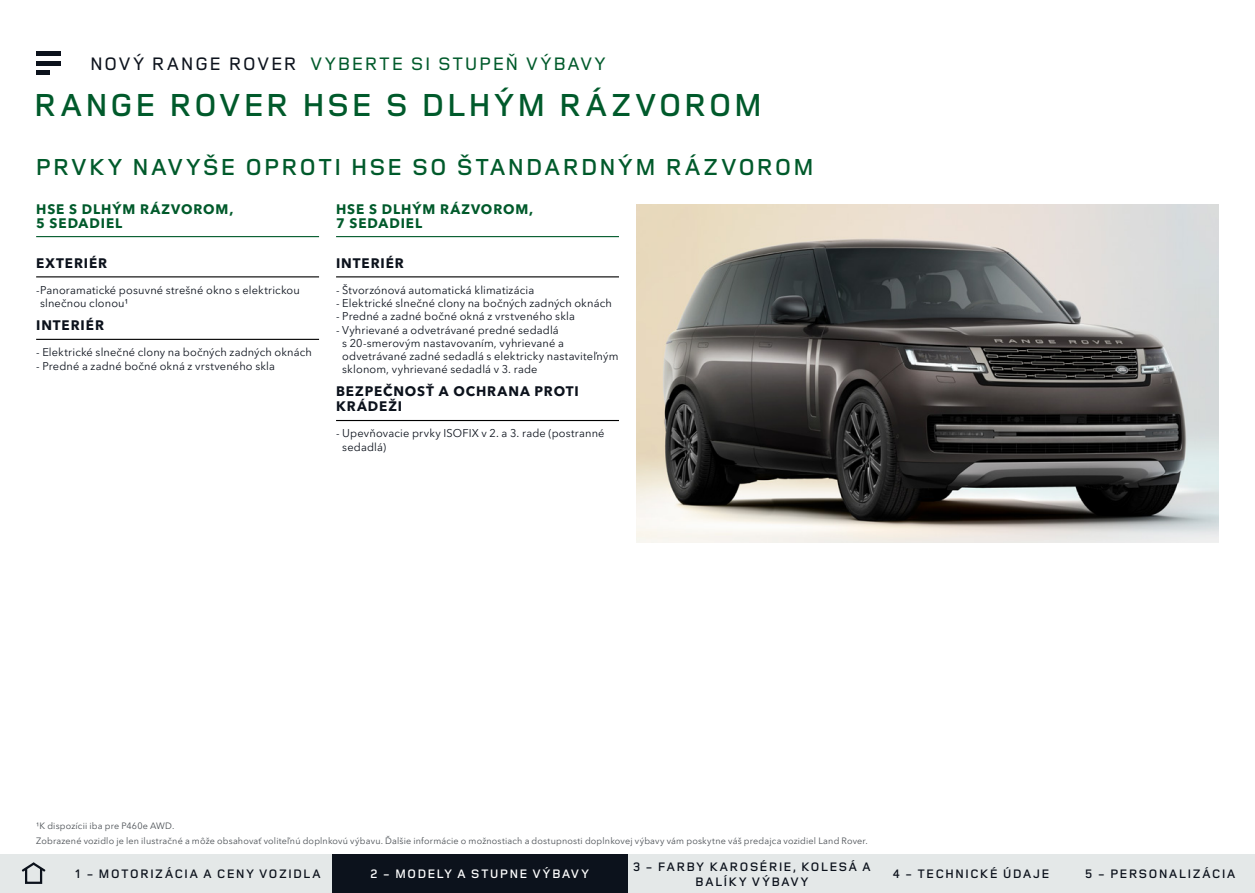
<style>
.page{position:relative;width:1255px;height:893px;background:#fff}
.page>*{position:absolute;margin:0;border:0;box-sizing:border-box;transform-origin:0 0}
.t1{font:600 33px "Land Rover Wide";color:#005a2b}
.t2{font:600 24px "Land Rover Wide";letter-spacing:.005em;color:#005a2b}
.t3{font:500 18.75px "Land Rover Wide";letter-spacing:.005em;color:#005a2b}
.t4{font:700 13.5px/13.2px "Avenir Next W1 G";letter-spacing:.065em;color:#005a2b}
.t5{font:700 13.5px/15px "Avenir Next W1 G";letter-spacing:.07em;color:#0c121c}
.t6{font:600 12.75px/15px "Land Rover Wide";letter-spacing:.025em;color:#0c121c;text-align:center}
.t7{font:600 12.75px "Land Rover Wide";letter-spacing:.025em;color:#fff}
.t8{font:10.95px/13.2px "Avenir Next W1 G";letter-spacing:.015em;color:#0c121c}
.t9{font:9px/15px "Avenir Next W1 G";letter-spacing:.02em;color:#4a4f54}
.s1{color:#0c121c}
</style>
<div class="page">
<img style="left:636px;top:204px;width:582px;height:339px">
<svg style="left:36px;top:55px;width:24px;height:16px"></svg>
<hr style="left:36px;top:51px;width:24px;height:4px;background:#0c121c">
<hr style="left:36px;top:61px;width:24px;height:4px;background:#0c121c">
<hr style="left:36px;top:71px;width:14px;height:4px;background:#0c121c">
<div style="left:0;top:855px;width:64px;height:38px;background:#e4e8e8"></div>
<svg style="left:21px;top:862px;width:25px;height:11px"></svg>
<div style="left:25px;top:867px;width:17px;height:17px;border:2px solid #0c121c"></div>
<div style="left:64px;top:855px;width:268px;height:38px;background:#e4e8e8"></div>
<div style="left:627px;top:855px;width:249px;height:38px;background:#e4e8e8"></div>
<div style="left:876px;top:855px;width:189px;height:38px;background:#e4e8e8"></div>
<div style="left:1065px;top:855px;width:189px;height:38px;background:#e4e8e8"></div>
<div style="left:332px;top:855px;width:295px;height:38px;background:#0c121c"></div>
<hr style="left:36px;top:236px;width:283px;height:1px;background:#005a2b">
<hr style="left:36px;top:276px;width:283px;height:1px;background:#000">
<hr style="left:36px;top:339px;width:283px;height:1px;background:#000">
<hr style="left:336px;top:236px;width:283px;height:1px;background:#005a2b">
<hr style="left:336px;top:276px;width:283px;height:1px;background:#000">
<hr style="left:336px;top:420px;width:283px;height:1px;background:#000">
<h3 class="t3" style="left:89px;top:50px;width:518px"><span class="s1">NOVÝ RANGE ROVER</span> VYBERTE SI STUPEŇ VÝBAVY</h3>
<h1 class="t1" style="left:33px;top:82px;width:732px">RANGE ROVER HSE S DLHÝM RÁZVOROM</h1>
<h2 class="t2" style="left:35px;top:150px;width:781px">PRVKY NAVYŠE OPROTI HSE SO ŠTANDARDNÝM RÁZVOROM</h2>
<p class="t4" style="left:36px;top:202px;width:199px">HSE S DLHÝM RÁZVOROM,<br>5 SEDADIEL</p>
<p class="t5" style="left:36px;top:255px;width:73px">EXTERIÉR</p>
<p class="t8" style="left:40px;top:282px;width:261px;text-indent:-4px">-Panoramatické posuvné strešné okno s elektrickou slnečnou clonou1</p>
<p class="t5" style="left:36px;top:317px;width:69px">INTERIÉR</p>
<p class="t8" style="left:36px;top:345px;width:277px">- Elektrické slnečné clony na bočných zadných oknách</p>
<p class="t8" style="left:36px;top:358px;width:240px">- Predné a zadné bočné okná z vrstveného skla</p>
<p class="t4" style="left:336px;top:202px;width:199px">HSE S DLHÝM RÁZVOROM,<br>7 SEDADIEL</p>
<p class="t5" style="left:336px;top:255px;width:69px">INTERIÉR</p>
<p class="t8" style="left:336px;top:282px;width:200px">- Štvorzónová automatická klimatizácia</p>
<p class="t8" style="left:336px;top:296px;width:277px">- Elektrické slnečné clony na bočných zadných oknách</p>
<p class="t8" style="left:336px;top:309px;width:240px">- Predné a zadné bočné okná z vrstveného skla</p>
<p class="t8" style="left:342px;top:322px;width:278px;text-indent:-6px">- Vyhrievané a odvetrávané predné sedadlá<br>s 20-smerovým nastavovaním, vyhrievané a odvetrávané zadné sedadlá s elektricky nastaviteľným sklonom, vyhrievané sedadlá v 3. rade</p>
<p class="t5" style="left:336px;top:383px;width:244px">BEZPEČNOSŤ A OCHRANA PROTI<br>KRÁDEŽI</p>
<p class="t8" style="left:342px;top:426px;width:264px;text-indent:-6px">- Upevňovacie prvky ISOFIX v 2. a 3. rade (postranné sedadlá)</p>
<p class="t9" style="left:36px;top:817px;width:833px">1K dispozícii iba pre P460e AWD.<br>Zobrazené vozidlo je len ilustračné a môže obsahovať voliteľnú doplnkovú výbavu. Ďalšie informácie o možnostiach a dostupnosti doplnkovej výbavy vám poskytne váš predajca vozidiel Land Rover.</p>
<p class="t6" style="left:74px;top:866px;width:248px">1 - MOTORIZÁCIA A CENY VOZIDLA</p>
<p class="t6" style="left:632px;top:858px;width:240px">3 - FARBY KAROSÉRIE, KOLESÁ A<br>BALÍKY VÝBAVY</p>
<p class="t7" style="left:370px;top:865px;width:221px">2 - MODELY A STUPNE VÝBAVY</p>
<p class="t6" style="left:892px;top:866px;width:159px">4 - TECHNICKÉ ÚDAJE</p>
<p class="t6" style="left:1084px;top:866px;width:153px">5 - PERSONALIZÁCIA</p>
</div>
